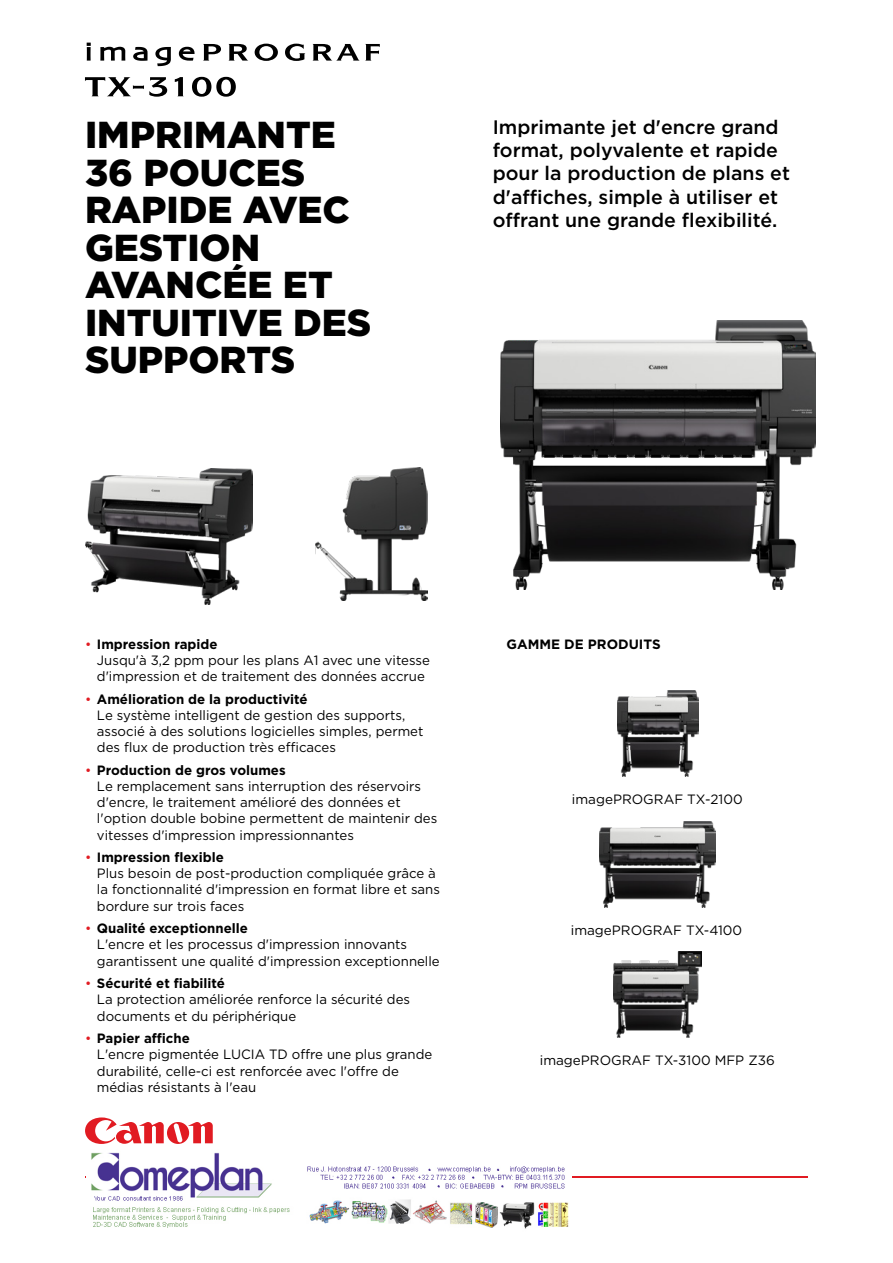
<style>
.page{position:relative;width:893px;height:1263px;background:#fff}
.page>*{position:absolute;margin:0;border:0;box-sizing:border-box;transform-origin:0 0}
.t1{font:900 37.5px/37.5px "Gotham";color:#000}
.t2{font:500 19.5px/23.4px "Gotham";color:#000}
.t3{font:13.5px/16.2px "Gotham";color:#000}
.t4{font:700 13.5px "Gotham";color:#000}
.s1{color:#e11b22}
.s2{font-weight:700}
</style>
<div class="page">
<svg style="left:85px;top:1117px;width:128px;height:27px"></svg>
<hr style="left:85px;top:1176px;width:723px;height:2px;background:#e11b22">
<svg style="left:203px;top:44px;width:18px;height:17px"></svg>
<svg style="left:228px;top:44px;width:20px;height:17px"></svg>
<svg style="left:255px;top:44px;width:23px;height:17px"></svg>
<svg style="left:285px;top:44px;width:21px;height:17px"></svg>
<svg style="left:312px;top:44px;width:68px;height:17px"></svg>
<svg style="left:87px;top:43px;width:4px;height:18px"></svg>
<svg style="left:100px;top:47px;width:25px;height:14px"></svg>
<svg style="left:133px;top:47px;width:15px;height:14px"></svg>
<svg style="left:155px;top:47px;width:16px;height:19px"></svg>
<svg style="left:179px;top:47px;width:16px;height:14px"></svg>
<svg style="left:85px;top:77px;width:82px;height:20px"></svg>
<svg style="left:175px;top:77px;width:9px;height:19px"></svg>
<svg style="left:192px;top:77px;width:44px;height:20px"></svg>
<img style="left:617px;top:690px;width:81px;height:87px">
<img style="left:500px;top:320px;width:315px;height:269px">
<img style="left:85px;top:468px;width:168px;height:137px">
<img style="left:600px;top:821px;width:116px;height:86px">
<img style="left:614px;top:951px;width:88px;height:87px">
<img style="left:315px;top:467px;width:113px;height:134px">
<img style="left:86px;top:1152px;width:485px;height:77px">
<h1 class="t1" style="left:85px;top:116px;width:288px">IMPRIMANTE<br>36 POUCES<br>RAPIDE AVEC<br>GESTION<br>AVANCÉE ET<br>INTUITIVE DES<br>SUPPORTS</h1>
<h2 class="t2" style="left:493px;top:115px;width:299px">Imprimante jet d'encre grand format, polyvalente et rapide pour la production de plans et d'affiches, simple à utiliser et offrant une grande flexibilité.</h2>
<p class="t3" style="left:97px;top:635px;width:334px;text-indent:-12px"><span class="s1">•</span> <span class="s2">Impression rapide<br></span>Jusqu'à 3,2 ppm pour les plans A1 avec une vitesse d'impression et de traitement des données accrue</p>
<p class="t3" style="left:97px;top:690px;width:328px;text-indent:-12px"><span class="s1">•</span> <span class="s2">Amélioration de la productivité<br></span>Le système intelligent de gestion des supports, associé à des solutions logicielles simples, permet des flux de production très efficaces</p>
<p class="t3" style="left:97px;top:761px;width:342px;text-indent:-12px"><span class="s1">•</span> <span class="s2">Production de gros volumes<br></span>Le remplacement sans interruption des réservoirs d'encre, le traitement amélioré des données et l'option double bobine permettent de maintenir des vitesses d'impression impressionnantes</p>
<p class="t3" style="left:97px;top:849px;width:345px;text-indent:-12px"><span class="s1">•</span> <span class="s2">Impression flexible<br></span>Plus besoin de post-production compliquée grâce à la fonctionnalité d'impression en format libre et sans bordure sur trois faces</p>
<p class="t3" style="left:97px;top:920px;width:344px;text-indent:-12px"><span class="s1">•</span> <span class="s2">Qualité exceptionnelle<br></span>L'encre et les processus d'impression innovants garantissent une qualité d'impression exceptionnelle</p>
<p class="t3" style="left:97px;top:975px;width:315px;text-indent:-12px"><span class="s1">•</span> <span class="s2">Sécurité et fiabilité<br></span>La protection améliorée renforce la sécurité des documents et du périphérique</p>
<p class="t3" style="left:97px;top:1030px;width:337px;text-indent:-12px"><span class="s1">•</span> <span class="s2">Papier affiche<br></span>L'encre pigmentée LUCIA TD offre une plus grande durabilité, celle-ci est renforcée avec l'offre de médias résistants à l'eau</p>
<p class="t4" style="left:506px;top:635px;width:156px">GAMME DE PRODUITS</p>
<p class="t3" style="left:572px;top:791px;width:172px">imagePROGRAF TX-2100</p>
<p class="t3" style="left:571px;top:922px;width:173px">imagePROGRAF TX-4100</p>
<p class="t3" style="left:540px;top:1052px;width:236px">imagePROGRAF TX-3100 MFP Z36</p>
</div>
